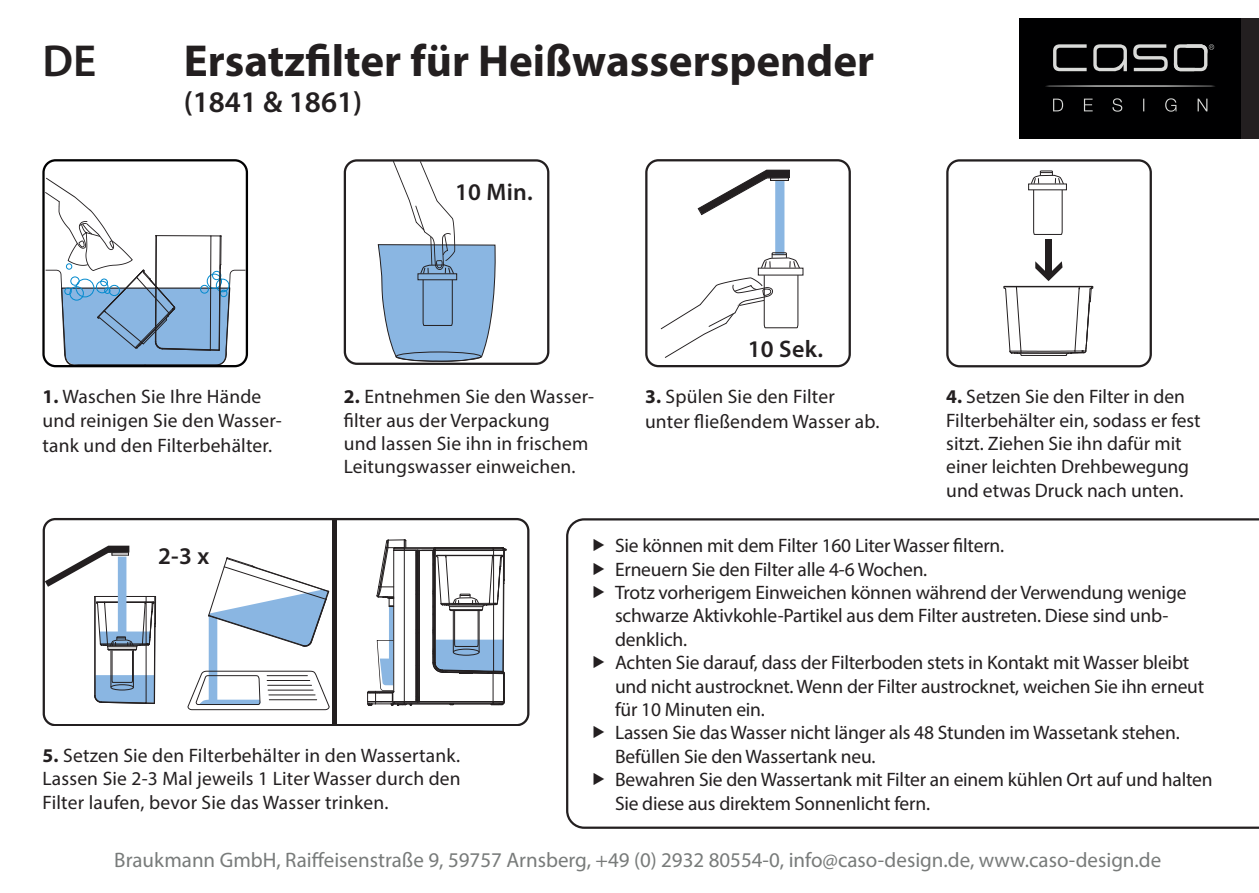
<style>
.page{position:relative;width:1259px;height:893px;background:#fff}
.page>*{position:absolute;margin:0;border:0;box-sizing:border-box;transform-origin:0 0}
.t1{font:700 45px "Myriad Pro";color:#231f20}
.t2{font:600 45px "Myriad Pro";color:#231f20}
.t3{font:600 30px "Myriad Pro";color:#231f20}
.t4{font:600 24px "Myriad Pro";letter-spacing:.01em;color:#231f20}
.t5{font:21px "Myriad Pro";color:#787b7a}
.t6{font:19.5px/23.4px "Myriad Pro";letter-spacing:-.01em;color:#231f20}
.t7{font:19.5px/23.4px "Myriad Pro";letter-spacing:.01em;color:#231f20}
.s1{font-weight:700}
</style>
<div class="page">
<div style="left:1019px;top:18px;width:240px;height:120px;background:#231f20"></div>
<div style="left:1019px;top:18px;width:222px;height:120px;background:#000001"></div>
<svg style="left:1173px;top:44px;width:41px;height:27px"></svg>
<svg style="left:1053px;top:44px;width:33px;height:27px"></svg>
<svg style="left:1133px;top:44px;width:34px;height:27px"></svg>
<svg style="left:1045px;top:85px;width:170px;height:2px"></svg>
<svg style="left:1093px;top:44px;width:34px;height:28px"></svg>
<svg style="left:1053px;top:98px;width:154px;height:14px"></svg>
<div style="left:43px;top:159px;width:205px;height:208px;border:2px solid #000001;border-radius:12px"></div>
<svg style="left:45px;top:178px;width:200px;height:189px"></svg>
<div style="left:344px;top:159px;width:205px;height:206px;border:2px solid #231f20;border-radius:12px"></div>
<svg style="left:378px;top:161px;width:120px;height:201px"></svg>
<div style="left:645px;top:159px;width:205px;height:208px;border:2px solid #231f20;border-radius:12px"></div>
<svg style="left:660px;top:275px;width:138px;height:83px"></svg>
<svg style="left:697px;top:170px;width:103px;height:99px"></svg>
<div style="left:946px;top:159px;width:206px;height:208px;border:2px solid #231f20;border-radius:12px"></div>
<div style="left:1045px;top:240px;width:6px;height:36px;background:#231f20"></div>
<div style="left:1028px;top:184px;width:38px;height:6px;border:1px solid #231f20"></div>
<svg style="left:1030px;top:171px;width:34px;height:64px"></svg>
<svg style="left:1003px;top:261px;width:90px;height:106px"></svg>
<hr style="left:332px;top:518px;width:4px;height:206px;background:#231f20">
<div style="left:43px;top:518px;width:486px;height:208px;border:2px solid #231f20;border-radius:12px"></div>
<svg style="left:45px;top:546px;width:111px;height:158px"></svg>
<div style="left:111px;top:684px;width:23px;height:6px;border:1px solid #231f20;border-radius:50%"></div>
<hr style="left:110px;top:651px;width:1px;height:36px;background:#231f20">
<hr style="left:133px;top:650px;width:1px;height:38px;background:#231f20">
<svg style="left:187px;top:557px;width:142px;height:153px"></svg>
<svg style="left:367px;top:539px;width:139px;height:167px"></svg>
<svg style="left:566px;top:518px;width:693px;height:311px"></svg>
<svg style="left:594px;top:539px;width:10px;height:12px"></svg>
<svg style="left:594px;top:562px;width:10px;height:13px"></svg>
<svg style="left:594px;top:586px;width:10px;height:12px"></svg>
<svg style="left:594px;top:656px;width:10px;height:12px"></svg>
<svg style="left:594px;top:726px;width:10px;height:12px"></svg>
<svg style="left:594px;top:773px;width:10px;height:12px"></svg>
<h1 class="t2" style="left:43px;top:33px;width:55px">DE</h1>
<h1 class="t1" style="left:184px;top:32px;width:692px">Ersatzfilter für Heißwasserspender</h1>
<h2 class="t3" style="left:184px;top:83px;width:180px">(1841 &amp; 1861)</h2>
<p class="t4" style="left:455px;top:177px;width:79px">10 Min.</p>
<p class="t4" style="left:748px;top:334px;width:77px">10 Sek.</p>
<p class="t7" style="left:43px;top:384px;width:241px;line-height:24.3px"><span class="s1">1.</span> Waschen Sie Ihre Hände und reinigen Sie den Wasser&shy;tank und den Filterbehälter.</p>
<p class="t7" style="left:344px;top:385px;width:252px"><span class="s1">2.</span> Entnehmen Sie den Wasser&shy;filter aus der Verpackung<br>und lassen Sie ihn in frischem<br>Leitungswasser einweichen.</p>
<p class="t4" style="left:158px;top:540px;width:53px">2-3 x</p>
<p class="t6" style="left:43px;top:743px;width:420px;text-align:justify"><span class="s1">5.</span> Setzen Sie den Filterbehälter in den Wassertank.<br>Lassen Sie 2-3 Mal jeweils 1 Liter Wasser durch den Filter laufen, bevor Sie das Wasser trinken.</p>
<p class="t7" style="left:645px;top:384px;width:236px;line-height:25.2px"><span class="s1">3.</span> Spülen Sie den Filter unter fließendem Wasser ab.</p>
<p class="t6" style="left:946px;top:385px;width:256px"><span class="s1">4.</span> Setzen Sie den Filter in den<br>Filterbehälter ein, sodass er fest sitzt. Ziehen Sie ihn dafür mit einer leichten Drehbewegung und etwas Druck nach unten.</p>
<p class="t6" style="left:615px;top:534px;width:599px">Sie können mit dem Filter 160 Liter Wasser filtern.<br>Erneuern Sie den Filter alle 4-6 Wochen.<br>Trotz vorherigem Einweichen können während der Verwendung wenige schwarze Aktivkohle-Partikel aus dem Filter austreten. Diese sind unb&shy;denklich.<br>Achten Sie darauf, dass der Filterboden stets in Kontakt mit Wasser bleibt und nicht austrocknet. Wenn der Filter austrocknet, weichen Sie ihn erneut für 10 Minuten ein.<br>Lassen Sie das Wasser nicht länger als 48 Stunden im Wassetank stehen.<br>Befüllen Sie den Wassertank neu.<br>Bewahren Sie den Wassertank mit Filter an einem kühlen Ort auf und halten Sie diese aus direktem Sonnenlicht fern.</p>
<p class="t5" style="left:114px;top:847px;width:1048px">Braukmann GmbH, Raiffeisenstraße 9, 59757 Arnsberg, +49 (0) 2932 80554-0, info@caso-design.de, www.caso-design.de</p>
</div>
